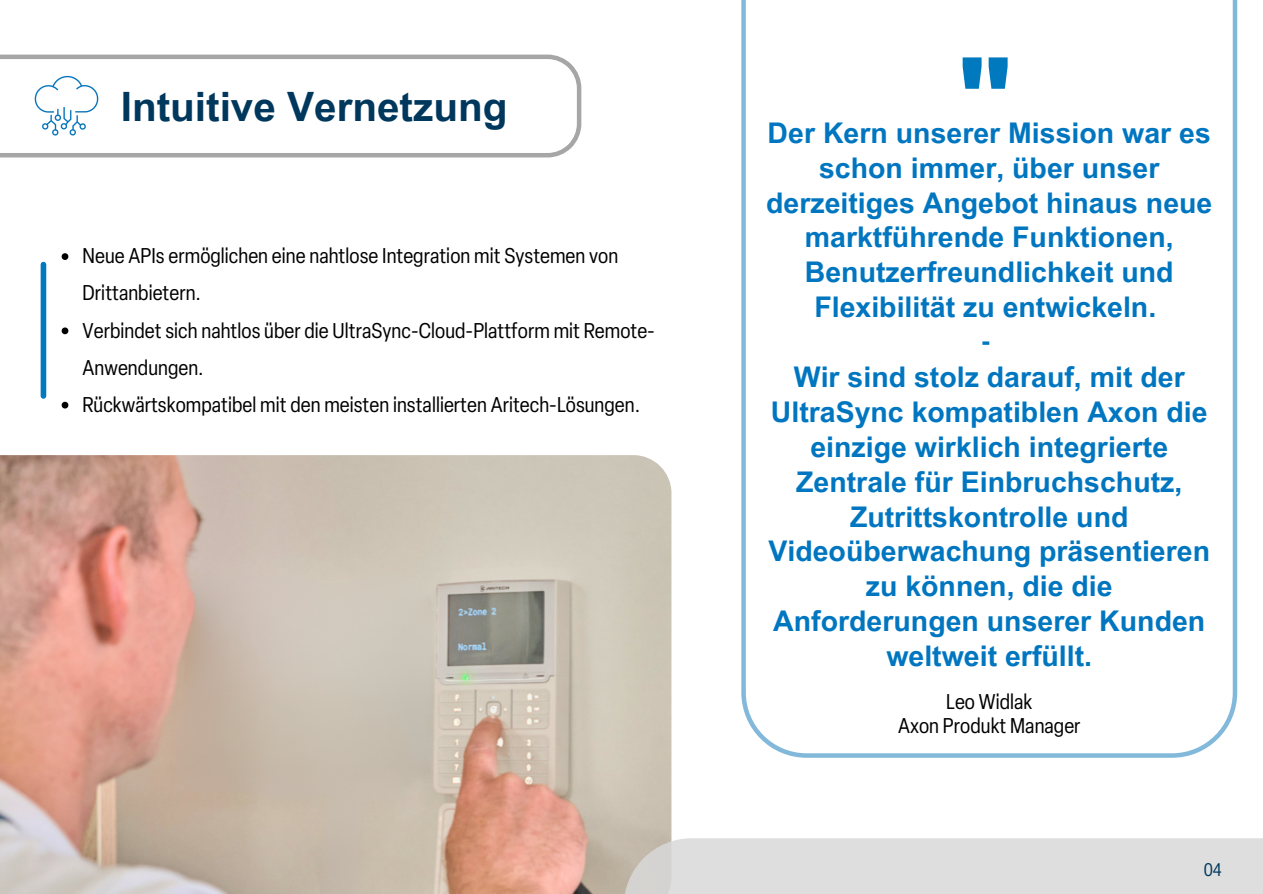
<style>
.page{position:relative;width:1263px;height:894px;background:#fff}
.page>*{position:absolute;margin:0;border:0;box-sizing:border-box;transform-origin:0 0}
.t1{font:700 120px "Elza";color:#0079be}
.t2{font:700 40.5px "Arial MT Pro";color:#00375c}
.t3{font:700 28.5px/34.8px "Arial MT Pro";color:#0076c0;text-align:center}
.t4{font:condensed 21px/37px "Elza";letter-spacing:.005em;color:#000}
.t5{font:condensed 18px "Elza";color:#00375c}
</style>
<div class="page">
<div style="left:41px;top:264px;width:5px;height:132px;background:#0079be"></div>
<img style="left:0;top:455px;width:671px;height:438px">
<svg style="left:624px;top:838px;width:639px;height:55px;background:#dcdcdc"></svg>
<svg style="left:741px;top:0;width:496px;height:757px"></svg>
<svg style="left:62px;top:253px;width:6px;height:7px"></svg>
<svg style="left:62px;top:327px;width:6px;height:7px"></svg>
<svg style="left:62px;top:401px;width:6px;height:7px"></svg>
<svg style="left:0;top:55px;width:581px;height:102px"></svg>
<img style="left:29px;top:73px;width:74px;height:65px">
<svg style="left:982px;top:341px;width:7px;height:4px"></svg>
<p class="t2" style="left:121px;top:91px;width:388px">Intuitive Vernetzung</p>
<p class="t4" style="left:83px;top:237px;width:537px">Neue APIs ermöglichen eine nahtlose Integration mit Systemen von<br>Drittanbietern.</p>
<p class="t4" style="left:83px;top:311px;width:574px">Verbindet sich nahtlos über die UltraSync-Cloud-Plattform mit Remote-<br>Anwendungen.</p>
<p class="t4" style="left:83px;top:386px;width:559px">Rückwärtskompatibel mit den meisten installierten Aritech-Lösungen.</p>
<p class="t1" style="left:952px;top:32px;width:68px">"</p>
<p class="t3" style="left:766px;top:119px;width:448px">Der Kern unserer Mission war es schon immer, über unser derzeitiges Angebot hinaus neue marktführende Funktionen,<br>Benutzerfreundlichkeit und<br>Flexibilität zu entwickeln.</p>
<p class="t3" style="left:768px;top:363px;width:443px">Wir sind stolz darauf, mit der<br>UltraSync kompatiblen Axon die einzige wirklich integrierte<br>Zentrale für Einbruchschutz,<br>Zutrittskontrolle und<br>Videoüberwachung präsentieren zu können, die die<br>Anforderungen unserer Kunden weltweit erfüllt.</p>
<p class="t4" style="left:946px;top:682px;width:88px">Leo Widlak</p>
<p class="t4" style="left:898px;top:707px;width:184px">Axon Produkt Manager</p>
<p class="t5" style="left:1204px;top:858px;width:20px">04</p>
</div>
